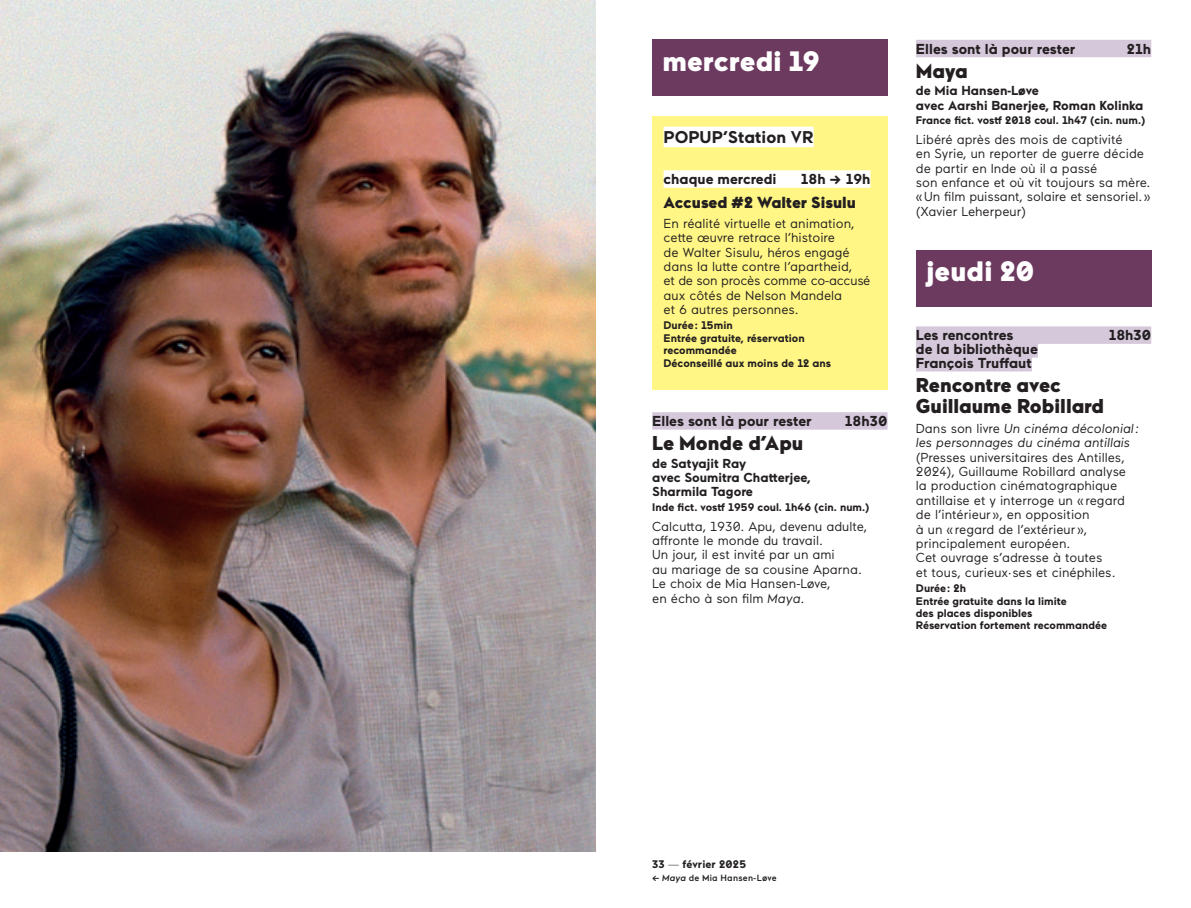
<style>
.page{position:relative;width:1191px;height:908px;background:#fff}
.page>*{position:absolute;margin:0;border:0;box-sizing:border-box;transform-origin:0 0}
.t1{font:900 28px "Maax";color:#fff}
.t2{font:900 20px/20.4px "Maax";color:#231f20}
.t3{font:700 17px "Maax";color:#231f20}
.t4{font:900 16px "Maax";color:#231f20}
.t5{font:700 14.4px/13.8px "Maax";color:#231f20}
.t6{font:13px/14.4px "Maax";color:#231f20}
.t7{font:700 13px/14.4px "Maax";color:#231f20}
.t8{font:italic 13px/14.4px "Maax";color:#231f20}
.t9{font:700 11px/12.4px "Maax";color:#231f20}
.t10{font:500 9px "Maax";letter-spacing:.025em;color:#231f20}
.s1{font-style:italic}
.s2{font-style:normal}
.s3{font-weight:300}
</style>
<div class="page">
<img style="left:0;top:0;width:595px;height:850px">
<div style="left:652px;top:40px;width:235px;height:56px;background:#6c395f"></div>
<div style="left:652px;top:412px;width:235px;height:17px;background:#d5c8db"></div>
<div style="left:652px;top:116px;width:235px;height:273px;background:#fff685"></div>
<div style="left:663px;top:127px;width:150px;height:20px;background:#fff"></div>
<div style="left:663px;top:170px;width:207px;height:18px;background:#fff"></div>
<div style="left:916px;top:40px;width:235px;height:17px;background:#d5c8db"></div>
<div style="left:916px;top:250px;width:235px;height:56px;background:#6c395f"></div>
<div style="left:916px;top:326px;width:235px;height:18px;background:#d5c8db"></div>
<div style="left:916px;top:340px;width:122px;height:17px;background:#d5c8db"></div>
<div style="left:916px;top:354px;width:116px;height:17px;background:#d5c8db"></div>
<h1 class="t1" style="left:662px;top:42px;width:159px">mercredi 19</h1>
<h3 class="t3" style="left:663px;top:126px;width:152px">POPUP’Station VR</h3>
<p class="t5" style="left:663px;top:171px;width:114px">chaque mercredi</p>
<p class="t5" style="left:801px;top:171px;width:71px">18h → 19h</p>
<p class="t4" style="left:663px;top:191px;width:194px">Accused #2 Walter Sisulu</p>
<p class="t6" style="left:663px;top:215px;width:208px">En réalité virtuelle et animation, cette œuvre retrace l’histoire<br>de Walter Sisulu, héros engagé dans la lutte contre l’apartheid,<br>et de son procès comme co-accusé aux côtés de Nelson Mandela<br>et 6 autres personnes.</p>
<p class="t9" style="left:663px;top:319px;width:169px">Durée : 15min<br>Entrée gratuite, réservation recommandée<br>Déconseillé aux moins de 12 ans</p>
<p class="t5" style="left:652px;top:413px;width:161px">Elles sont là pour rester</p>
<p class="t5" style="left:845px;top:413px;width:44px">18h30</p>
<h2 class="t2" style="left:652px;top:432px;width:153px">Le Monde d’Apu</h2>
<p class="t7" style="left:652px;top:455px;width:160px">de Satyajit Ray<br>avec Soumitra Chatterjee,<br>Sharmila Tagore</p>
<p class="t9" style="left:652px;top:499px;width:219px">Inde fict. vostf 1959 coul. 1h46 (cin. num.)</p>
<p class="t6" style="left:652px;top:518px;width:216px">Calcutta, 1930. Apu, devenu adulte, affronte le monde du travail.<br>Un jour, il est invité par un ami<br>au mariage de sa cousine Aparna.<br>Le choix de Mia Hansen-Løve,<br>en écho à son film <span class="s1">Maya</span>.</p>
<p class="t5" style="left:916px;top:41px;width:161px">Elles sont là pour rester</p>
<p class="t5" style="left:1127px;top:41px;width:26px">21h</p>
<h2 class="t2" style="left:916px;top:60px;width:53px">Maya</h2>
<p class="t7" style="left:916px;top:83px;width:229px">de Mia Hansen-Løve<br>avec Aarshi Banerjee, Roman Kolinka</p>
<p class="t9" style="left:916px;top:113px;width:231px">France fict. vostf 2018 coul. 1h47 (cin. num.)</p>
<p class="t6" style="left:916px;top:131px;width:236px">Libéré après des mois de captivité<br>en Syrie, un reporter de guerre décide de partir en Inde où il a passé<br>son enfance et où vit toujours sa mère. « Un film puissant, solaire et sensoriel. » (Xavier Leherpeur)</p>
<h1 class="t1" style="left:926px;top:252px;width:110px">jeudi 20</h1>
<p class="t5" style="left:916px;top:327px;width:99px">Les rencontres</p>
<p class="t5" style="left:1108px;top:327px;width:44px">18h30</p>
<p class="t5" style="left:916px;top:341px;width:123px">de la bibliothèque<br>François Truffaut</p>
<h2 class="t2" style="left:916px;top:374px;width:190px">Rencontre avec<br>Guillaume Robillard</h2>
<p class="t8" style="left:916px;top:420px;width:225px"><span class="s2">Dans son livre</span> Un cinéma décolonial : les personnages du cinéma antillais</p>
<p class="t6" style="left:916px;top:449px;width:212px">(Presses universitaires des Antilles, 2024), Guillaume Robillard analyse la production cinématographique antillaise et y interroge un «regard de l’intérieur», en opposition<br>à un «regard de l’extérieur», principalement européen.<br>Cet ouvrage s’adresse à toutes<br>et tous, curieux·ses et cinéphiles.</p>
<p class="t9" style="left:916px;top:581px;width:193px">Durée : 2h<br>Entrée gratuite dans la limite<br>des places disponibles<br>Réservation fortement recommandée</p>
<p class="t9" style="left:652px;top:857px;width:95px">33 <span class="s3">—</span> février 2025</p>
<p class="t10" style="left:652px;top:871px;width:126px">← <span class="s1">Maya</span> de Mia Hansen-Løve</p>
</div>
